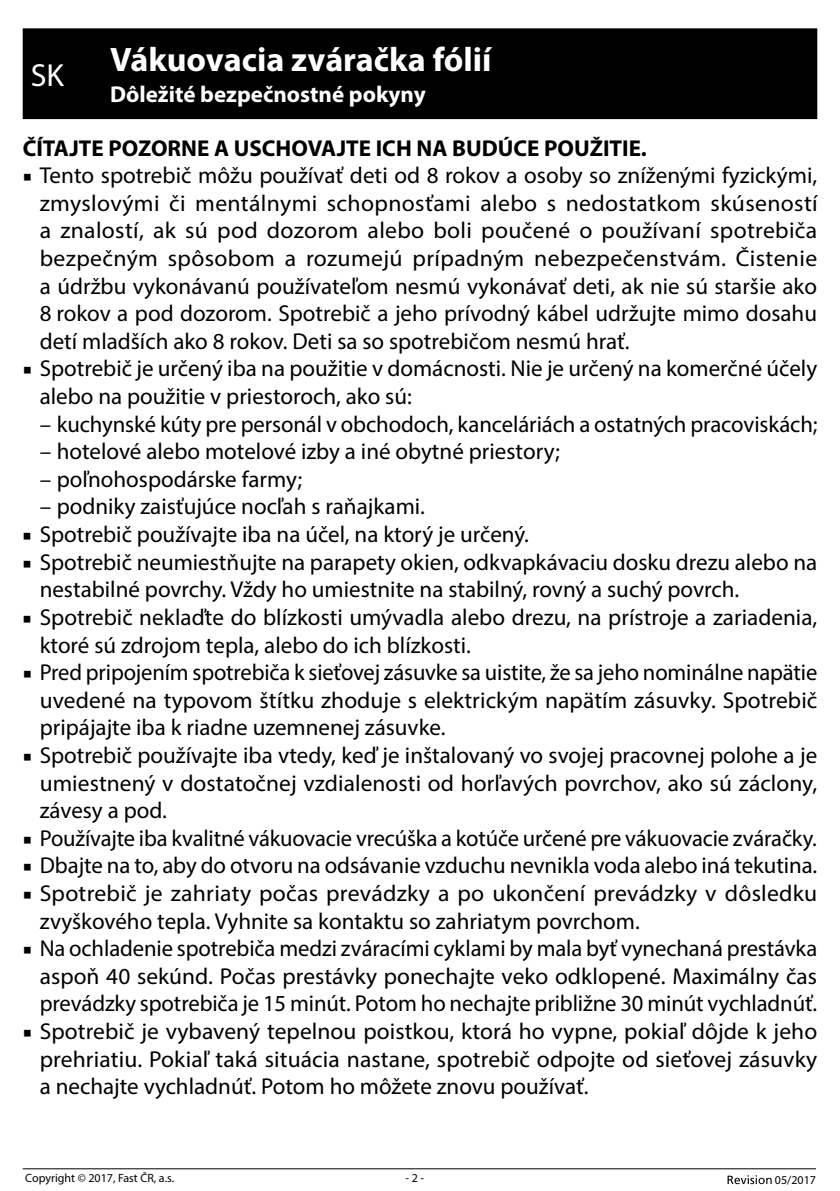
<style>
.page{position:relative;width:840px;height:1191px;background:#fff}
.page>*{position:absolute;margin:0;border:0;box-sizing:border-box;transform-origin:0 0}
.t1{font:700 34px "Myriad Pro";color:#fff}
.t2{font:32px "Myriad Pro";color:#fff}
.t3{font:23px/27.6px "Myriad Pro";color:#000;text-align:justify}
.t4{font:700 23px "Myriad Pro";color:#000}
.t5{font:700 23px "Myriad Pro";color:#fff}
.t6{font:12px "Myriad Pro";color:#000}
.s1{font-family:"Minion Pro"}
</style>
<div class="page">
<svg style="left:727px;top:1175px;width:44px;height:9px"></svg>
<hr style="left:23px;top:1168px;width:792px;height:1px;background:#000">
<div style="left:23px;top:28px;width:793px;height:91px;background:#000"></div>
<h1 class="t1" style="left:110px;top:37px;width:383px">Vákuovacia zváračka fólií</h1>
<p class="t5" style="left:110px;top:79px;width:317px">Dôležité bezpečnostné pokyny</p>
<p class="t4" style="left:23px;top:133px;width:625px">ČÍTAJTE POZORNE A USCHOVAJTE ICH NA BUDÚCE POUŽITIE.</p>
<p class="t3" style="left:40px;top:161px;width:779px;text-indent:-17px"><span class="s1">■</span> Tento spotrebič môžu používať deti od 8 rokov a osoby so zníženými fyzickými, zmyslovými či mentálnymi schopnosťami alebo s nedostatkom skúseností a znalostí, ak sú pod dozorom alebo boli poučené o používaní spotrebiča bezpečným spôsobom a rozumejú prípadným nebezpečenstvám. Čistenie a údržbu vykonávanú používateľom nesmú vykonávať deti, ak nie sú staršie ako 8 rokov a pod dozorom. Spotrebič a jeho prívodný kábel udržujte mimo dosahu detí mladších ako 8 rokov. Deti sa so spotrebičom nesmú hrať.</p>
<p class="t3" style="left:40px;top:354px;width:778px;text-indent:-17px"><span class="s1">■</span> Spotrebič je určený iba na použitie v domácnosti. Nie je určený na komerčné účely alebo na použitie v priestoroch, ako sú:</p>
<p class="t3" style="left:40px;top:410px;width:779px">– kuchynské kúty pre personál v obchodoch, kanceláriách a ostatných pracoviskách;</p>
<p class="t3" style="left:40px;top:437px;width:521px">– hotelové alebo motelové izby a iné obytné priestory;</p>
<p class="t3" style="left:40px;top:465px;width:264px">– poľnohospodárske farmy;</p>
<p class="t3" style="left:40px;top:492px;width:386px">– podniky zaisťujúce nocľah s raňajkami.</p>
<p class="t3" style="left:23px;top:520px;width:507px"><span class="s1">■</span> Spotrebič používajte iba na účel, na ktorý je určený.</p>
<p class="t3" style="left:40px;top:548px;width:778px;text-indent:-17px"><span class="s1">■</span> Spotrebič neumiestňujte na parapety okien, odkvapkávaciu dosku drezu alebo na nestabilné povrchy. Vždy ho umiestnite na stabilný, rovný a suchý povrch.</p>
<p class="t3" style="left:40px;top:603px;width:778px;text-indent:-17px"><span class="s1">■</span> Spotrebič neklaďte do blízkosti umývadla alebo drezu, na prístroje a zariadenia, ktoré sú zdrojom tepla, alebo do ich blízkosti.</p>
<p class="t3" style="left:40px;top:658px;width:778px;text-indent:-17px"><span class="s1">■</span> Pred pripojením spotrebiča k sieťovej zásuvke sa uistite, že sa jeho nominálne napätie uvedené na typovom štítku zhoduje s elektrickým napätím zásuvky. Spotrebič pripájajte iba k riadne uzemnenej zásuvke.</p>
<p class="t3" style="left:40px;top:741px;width:778px;text-indent:-17px"><span class="s1">■</span> Spotrebič používajte iba vtedy, keď je inštalovaný vo svojej pracovnej polohe a je umiestnený v dostatočnej vzdialenosti od horľavých povrchov, ako sú záclony, závesy a pod.</p>
<p class="t3" style="left:23px;top:824px;width:795px"><span class="s1">■</span> Používajte iba kvalitné vákuovacie vrecúška a kotúče určené pre vákuovacie zváračky.</p>
<p class="t3" style="left:23px;top:851px;width:795px"><span class="s1">■</span> Dbajte na to, aby do otvoru na odsávanie vzduchu nevnikla voda alebo iná tekutina.</p>
<p class="t3" style="left:40px;top:879px;width:778px;text-indent:-17px"><span class="s1">■</span> Spotrebič je zahriaty počas prevádzky a po ukončení prevádzky v dôsledku zvyškového tepla. Vyhnite sa kontaktu so zahriatym povrchom.</p>
<p class="t3" style="left:40px;top:934px;width:778px;text-indent:-17px"><span class="s1">■</span> Na ochladenie spotrebiča medzi zváracími cyklami by mala byť vynechaná prestávka aspoň 40 sekúnd. Počas prestávky ponechajte veko odklopené. Maximálny čas prevádzky spotrebiča je 15 minút. Potom ho nechajte približne 30 minút vychladnúť.</p>
<p class="t3" style="left:40px;top:1017px;width:778px;text-indent:-17px"><span class="s1">■</span> Spotrebič je vybavený tepelnou poistkou, ktorá ho vypne, pokiaľ dôjde k jeho prehriatiu. Pokiaľ taká situácia nastane, spotrebič odpojte od sieťovej zásuvky a nechajte vychladnúť. Potom ho môžete znovu používať.</p>
<h2 class="t2" style="left:31px;top:55px;width:35px">SK</h2>
<p class="t6" style="left:25px;top:1170px;width:150px">Copyright © 2017, Fast ČR, a.s.</p>
<p class="t6" style="left:405px;top:1170px;width:20px">- 2 -</p>
<p class="t6" style="left:774px;top:1172px;width:43px">05/2017</p>
</div>
